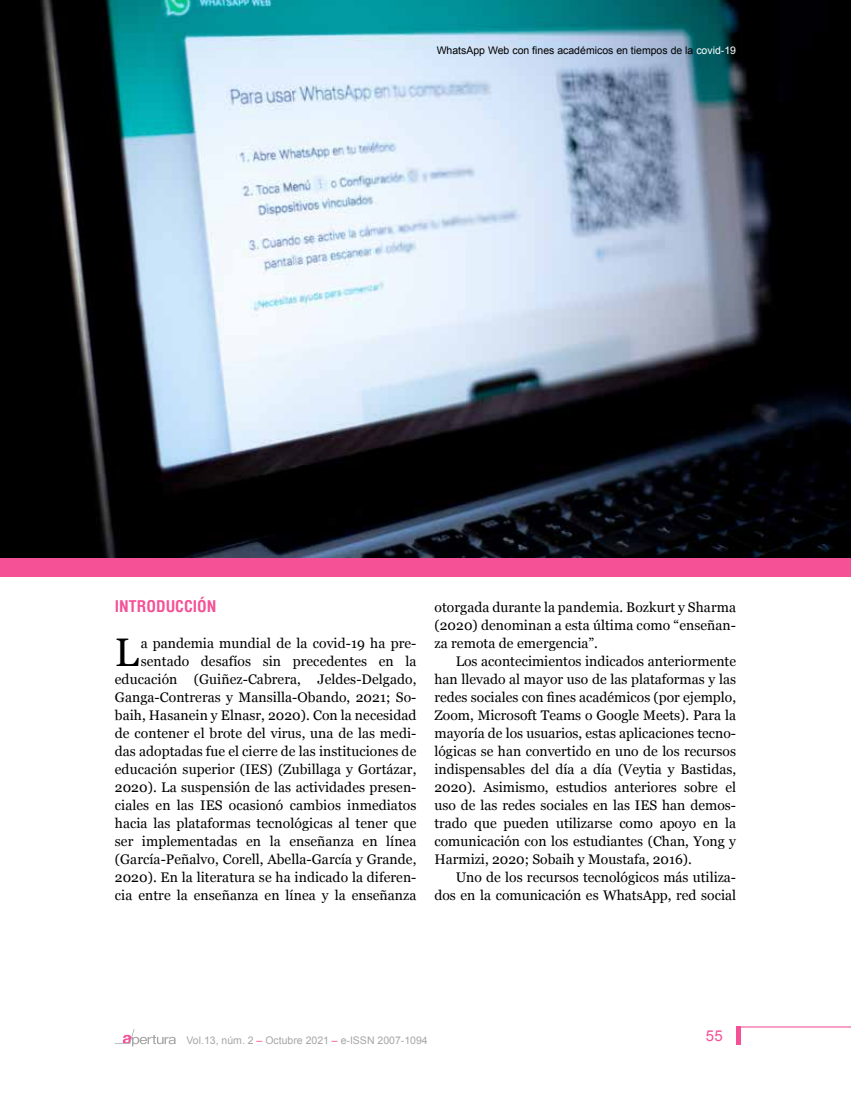
<style>
.page{position:relative;width:851px;height:1106px;background:#fff}
.page>*{position:absolute;margin:0;border:0;box-sizing:border-box;transform-origin:0 0}
.t1{font:39.9px "Georgia";color:#000}
.t2{font:700 condensed 15.75px "Helvetica";color:#f45197}
.t3{font:15px "Arial";color:#f45197}
.t4{font:13.8px/18px "Georgia";letter-spacing:.005em;color:#000;text-align:right}
.t5{font:10.5px "Arial";color:#000}
.t6{font:10.5px "Arial";color:#a6a6a6}
.s1{color:#fff}
.s2{color:#f45197}
</style>
<div class="page">
<svg style="left:115px;top:1029px;width:60px;height:17px"></svg>
<hr style="left:737px;top:1026px;width:113px;height:1px;background:#f45197">
<hr style="left:736px;top:1026px;width:4px;height:18px;background:#f45197">
<img style="left:0;top:0;width:850px;height:558px">
<div style="left:0;top:558px;width:850px;height:18px;background:#f45197"></div>
<p class="t5" style="left:436px;top:43px;width:301px">WhatsApp Web con fines académicos en tiempos de la <span class="s1">covid-19</span></p>
<p class="t2" style="left:115px;top:596px;width:103px">INTRODUCCIÓN</p>
<h1 class="t1" style="left:115px;top:623px;width:26px">L</h1>
<p class="t4" style="left:115px;top:634px;width:303px">a pandemia mundial de la covid-19 ha pre&shy;sentado desafíos sin precedentes en la educación (Guiñez-Cabrera, Jeldes-Delgado, Ganga-Contreras y Mansilla-Obando, 2021; So&shy;baih, Hasanein y Elnasr, 2020). Con la necesidad de contener el brote del virus, una de las medi&shy;das adoptadas fue el cierre de las instituciones de educación superior (IES) (Zubillaga y Gortázar, 2020). La suspensión de las actividades presen&shy;ciales en las IES ocasionó cambios inmediatos hacia las plataformas tecnológicas al tener que ser implementadas en la enseñanza en línea (García-Peñalvo, Corell, Abella-García y Grande, 2020). En la literatura se ha indicado la diferen&shy;cia entre la enseñanza en línea y la enseñanza</p>
<p class="t4" style="left:434px;top:598px;width:303px;text-align:justify">otorgada durante la pandemia. Bozkurt y Sharma (2020) denominan a esta última como “enseñan&shy;za remota de emergencia”.</p>
<p class="t4" style="left:434px;top:652px;width:303px;text-align:justify;text-indent:21px">Los acontecimientos indicados anteriormente han llevado al mayor uso de las plataformas y las redes sociales con fines académicos (por ejemplo, Zoom, Microsoft Teams o Google Meets). Para la mayoría de los usuarios, estas aplicaciones tecno&shy;lógicas se han convertido en uno de los recursos indispensables del día a día (Veytia y Bastidas, 2020). Asimismo, estudios anteriores sobre el uso de las redes sociales en las IES han demos&shy;trado que pueden utilizarse como apoyo en la comunicación con los estudiantes (Chan, Yong y Harmizi, 2020; Sobaih y Moustafa, 2016).</p>
<p class="t4" style="left:434px;top:868px;width:303px">Uno de los recursos tecnológicos más utiliza&shy;dos en la comunicación es WhatsApp, red social</p>
<p class="t6" style="left:186px;top:1033px;width:243px">Vol.13, núm. 2 <span class="s2">–</span> Octubre 2021 <span class="s2">–</span> e-ISSN 2007-1094</p>
<p class="t3" style="left:705px;top:1026px;width:18px">55</p>
</div>
